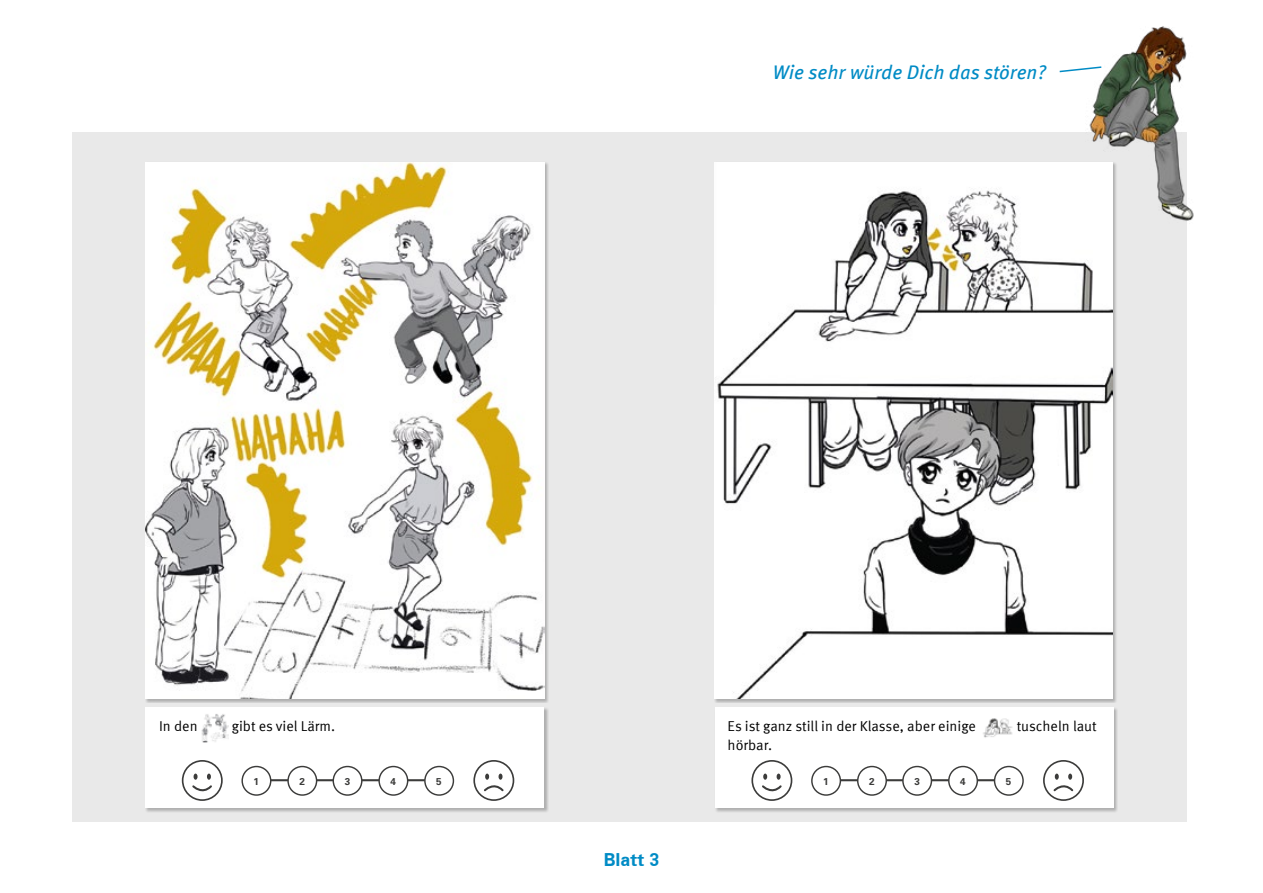
<style>
.page{position:relative;width:1263px;height:893px;background:#fff}
.page>*{position:absolute;margin:0;border:0;box-sizing:border-box;transform-origin:0 0}
.t1{font:italic 19.65px "Meta Pro";color:#008bc5}
.t2{font:700 18px "Zurich BT";color:#008bc5}
.t3{font:14.25px "Meta Pro";color:#000}
.t4{font:700 9.9px "Univers";color:#3c3c3b}
</style>
<div class="page">
<div style="left:72px;top:132px;width:557px;height:689px;background:#e9e9e9"></div>
<div style="left:145px;top:707px;width:403px;height:105px;background:#000;opacity:.25"></div>
<div style="left:146px;top:707px;width:398px;height:101px;background:#fff"></div>
<hr style="left:257px;top:779px;width:184px;height:2px;background:#3c3c3b">
<div style="left:242px;top:766px;width:29px;height:29px;background:#fff;border-radius:50%"></div>
<div style="left:241px;top:766px;width:30px;height:30px;border:1px solid #3c3c3b;border-radius:50%"></div>
<div style="left:379px;top:766px;width:29px;height:29px;background:#fff;border-radius:50%"></div>
<div style="left:378px;top:766px;width:30px;height:30px;border:1px solid #3c3c3b;border-radius:50%"></div>
<div style="left:425px;top:766px;width:28px;height:29px;background:#fff;border-radius:50%"></div>
<div style="left:424px;top:766px;width:30px;height:30px;border:1px solid #3c3c3b;border-radius:50%"></div>
<div style="left:288px;top:766px;width:29px;height:29px;background:#fff;border-radius:50%"></div>
<div style="left:287px;top:766px;width:30px;height:30px;border:1px solid #3c3c3b;border-radius:50%"></div>
<div style="left:333px;top:766px;width:29px;height:29px;background:#fff;border-radius:50%"></div>
<div style="left:333px;top:766px;width:29px;height:30px;border:1px solid #3c3c3b;border-radius:50%"></div>
<svg style="left:182px;top:760px;width:41px;height:41px"></svg>
<svg style="left:473px;top:760px;width:41px;height:41px"></svg>
<img style="left:146px;top:162px;width:398px;height:537px">
<img style="left:201px;top:714px;width:27px;height:29px">
<div style="left:629px;top:132px;width:558px;height:689px;background:#e9e9e9"></div>
<div style="left:715px;top:707px;width:403px;height:105px;background:#000;opacity:.25"></div>
<div style="left:715px;top:707px;width:399px;height:101px;background:#fff"></div>
<hr style="left:827px;top:779px;width:183px;height:2px;background:#3c3c3b">
<div style="left:812px;top:766px;width:28px;height:29px;background:#fff;border-radius:50%"></div>
<div style="left:811px;top:766px;width:30px;height:30px;border:1px solid #3c3c3b;border-radius:50%"></div>
<div style="left:949px;top:766px;width:28px;height:29px;background:#fff;border-radius:50%"></div>
<div style="left:948px;top:766px;width:30px;height:30px;border:1px solid #3c3c3b;border-radius:50%"></div>
<div style="left:994px;top:766px;width:29px;height:29px;background:#fff;border-radius:50%"></div>
<div style="left:994px;top:766px;width:30px;height:30px;border:1px solid #3c3c3b;border-radius:50%"></div>
<div style="left:858px;top:766px;width:28px;height:29px;background:#fff;border-radius:50%"></div>
<div style="left:857px;top:766px;width:30px;height:30px;border:1px solid #3c3c3b;border-radius:50%"></div>
<div style="left:903px;top:766px;width:28px;height:29px;background:#fff;border-radius:50%"></div>
<div style="left:902px;top:766px;width:30px;height:30px;border:1px solid #3c3c3b;border-radius:50%"></div>
<svg style="left:751px;top:760px;width:41px;height:41px"></svg>
<svg style="left:1043px;top:760px;width:41px;height:41px"></svg>
<img style="left:715px;top:162px;width:398px;height:537px">
<img style="left:983px;top:719px;width:30px;height:19px">
<img style="left:1077px;top:26px;width:117px;height:206px">
<svg style="left:1059px;top:65px;width:44px;height:8px"></svg>
<h1 class="t1" style="left:773px;top:57px;width:275px">Wie sehr würde Dich das stören?</h1>
<p class="t3" style="left:159px;top:715px;width:40px">In den</p>
<p class="t3" style="left:232px;top:715px;width:105px">gibt es viel Lärm.</p>
<p class="t4" style="left:254px;top:775px;width:7px">1</p>
<p class="t4" style="left:300px;top:775px;width:7px">2</p>
<p class="t4" style="left:345px;top:775px;width:7px">3</p>
<p class="t4" style="left:391px;top:775px;width:7px">4</p>
<p class="t4" style="left:436px;top:775px;width:7px">5</p>
<p class="t2" style="left:604px;top:849px;width:57px">Blatt 3</p>
<p class="t3" style="left:728px;top:715px;width:250px">Es ist ganz still in der Klasse, aber einige</p>
<p class="t3" style="left:1017px;top:715px;width:82px">tuscheln laut</p>
<p class="t3" style="left:728px;top:734px;width:46px">hörbar.</p>
<p class="t4" style="left:823px;top:775px;width:7px">1</p>
<p class="t4" style="left:869px;top:775px;width:7px">2</p>
<p class="t4" style="left:914px;top:775px;width:7px">3</p>
<p class="t4" style="left:960px;top:775px;width:7px">4</p>
<p class="t4" style="left:1006px;top:775px;width:7px">5</p>
</div>
